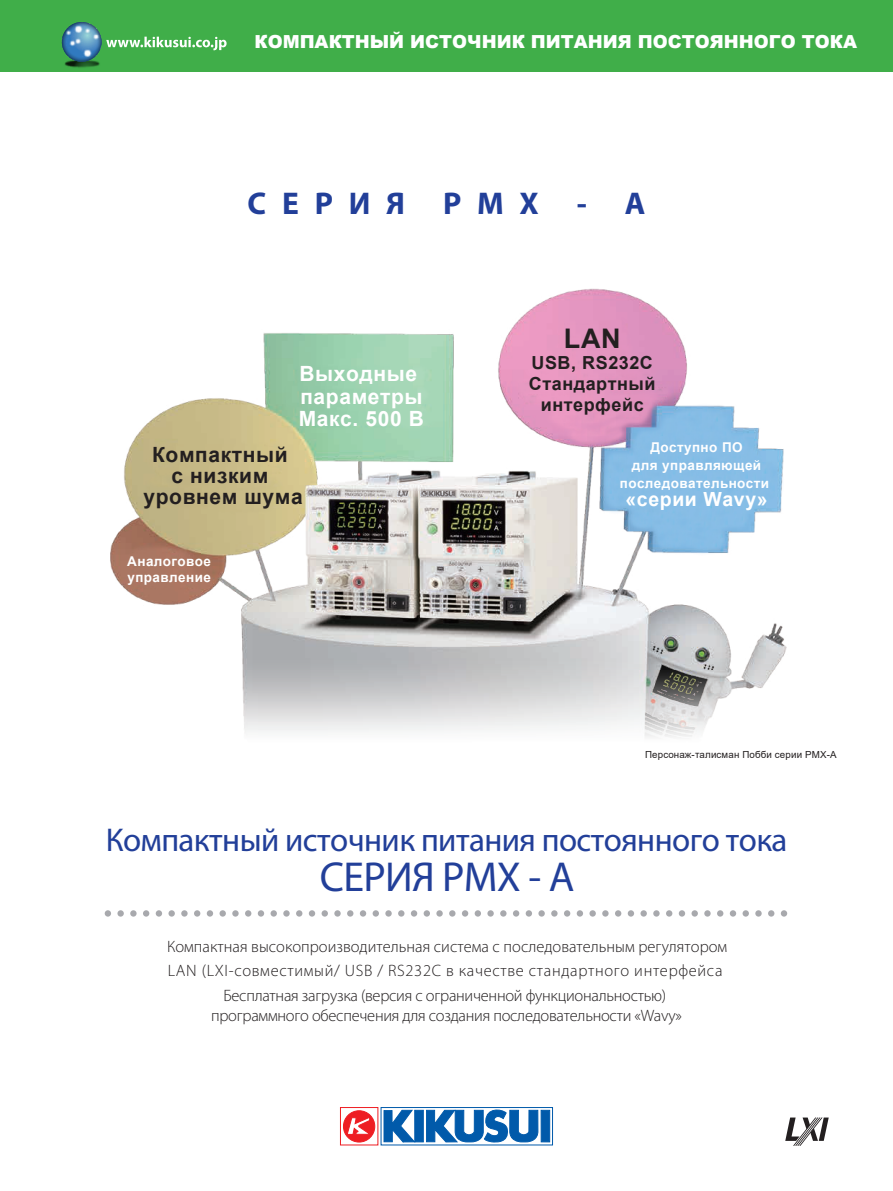
<style>
.page{position:relative;width:893px;height:1191px;background:#fff}
.page>*{position:absolute;margin:0;border:0;box-sizing:border-box;transform-origin:0 0}
.t1{font:42px "Myriad Pro";letter-spacing:-.015em;color:#223f99}
.t2{font:33px "Myriad Pro";letter-spacing:-.015em;color:#223f99}
.t3{font:700 31.5px "Myriad Pro";letter-spacing:.5em;color:#223f99}
.t4{font:700 27px "Arial";color:#231f20}
.t5{font:700 21px/21px "Arial";letter-spacing:.03em;color:#231f20;text-align:center}
.t6{font:700 21px/22.5px "Arial";letter-spacing:.03em;color:#fff}
.t7{font:700 19.5px "Arial";letter-spacing:.03em;color:#fff}
.t8{font:900 18px "Arial";color:#fff}
.t9{font:700 18px/21px "Arial";letter-spacing:.03em;color:#231f20;text-align:center}
.t10{font:300 16.5px/24.6px "Myriad Pro";color:#231f20;text-align:center}
.t11{font:700 13.5px/18px "Arial";letter-spacing:.03em;color:#fff;text-align:center}
.t12{font:9.75px "Arial";letter-spacing:.015em;color:#231f20}
</style>
<div class="page">
<div style="left:0;top:0;width:893px;height:72px;background:#40ae49"></div>
<img style="left:61px;top:40px;width:39px;height:28px">
<svg style="left:62px;top:22px;width:165px;height:38px"></svg>
<div style="left:340px;top:1107px;width:38px;height:38px;background:#fff;border:1px solid #ee1d23"></div>
<svg style="left:381px;top:1107px;width:172px;height:38px"></svg>
<div style="left:343px;top:1110px;width:32px;height:32px;background:#ee1d23;border-radius:50%"></div>
<div style="left:343px;top:1110px;width:32px;height:32px;border:1px solid #ee1d23;border-radius:50%"></div>
<svg style="left:347px;top:1117px;width:23px;height:17px"></svg>
<div style="left:415px;top:1110px;width:8px;height:31px;background:#015aaa"></div>
<svg style="left:426px;top:1107px;width:112px;height:39px"></svg>
<div style="left:541px;top:1110px;width:9px;height:31px;background:#015aaa"></div>
<div style="left:541px;top:1110px;width:9px;height:32px;border:1px solid #015aaa"></div>
<svg style="left:384px;top:1110px;width:31px;height:32px"></svg>
<svg style="left:105px;top:910px;width:6px;height:6px"></svg>
<div style="left:117px;top:910px;width:7px;height:6px;background:#a8a9ad;border-radius:50%"></div>
<div style="left:130px;top:910px;width:7px;height:6px;background:#a8a9ad;border-radius:50%"></div>
<svg style="left:143px;top:910px;width:6px;height:6px"></svg>
<svg style="left:156px;top:910px;width:6px;height:6px"></svg>
<div style="left:168px;top:910px;width:7px;height:6px;background:#a8a9ad;border-radius:50%"></div>
<div style="left:181px;top:910px;width:7px;height:6px;background:#a8a9ad;border-radius:50%"></div>
<svg style="left:194px;top:910px;width:6px;height:6px"></svg>
<svg style="left:207px;top:910px;width:6px;height:6px"></svg>
<svg style="left:220px;top:910px;width:6px;height:6px"></svg>
<div style="left:232px;top:910px;width:7px;height:6px;background:#a8a9ad;border-radius:50%"></div>
<svg style="left:245px;top:910px;width:6px;height:6px"></svg>
<svg style="left:258px;top:910px;width:6px;height:6px"></svg>
<svg style="left:271px;top:910px;width:6px;height:6px"></svg>
<div style="left:283px;top:910px;width:7px;height:6px;background:#a8a9ad;border-radius:50%"></div>
<svg style="left:296px;top:910px;width:6px;height:6px"></svg>
<svg style="left:309px;top:910px;width:6px;height:6px"></svg>
<svg style="left:322px;top:910px;width:6px;height:6px"></svg>
<div style="left:334px;top:910px;width:7px;height:6px;background:#a8a9ad;border-radius:50%"></div>
<svg style="left:347px;top:910px;width:6px;height:6px"></svg>
<svg style="left:360px;top:910px;width:6px;height:6px"></svg>
<svg style="left:373px;top:910px;width:6px;height:6px"></svg>
<div style="left:385px;top:910px;width:7px;height:6px;background:#a8a9ad;border-radius:50%"></div>
<svg style="left:398px;top:910px;width:6px;height:6px"></svg>
<svg style="left:411px;top:910px;width:6px;height:6px"></svg>
<svg style="left:424px;top:910px;width:6px;height:6px"></svg>
<div style="left:436px;top:910px;width:7px;height:6px;background:#a8a9ad;border-radius:50%"></div>
<svg style="left:449px;top:910px;width:6px;height:6px"></svg>
<svg style="left:462px;top:910px;width:6px;height:6px"></svg>
<svg style="left:475px;top:910px;width:6px;height:6px"></svg>
<div style="left:487px;top:910px;width:7px;height:6px;background:#a8a9ad;border-radius:50%"></div>
<div style="left:500px;top:910px;width:7px;height:6px;background:#a8a9ad;border-radius:50%"></div>
<svg style="left:513px;top:910px;width:6px;height:6px"></svg>
<svg style="left:526px;top:910px;width:6px;height:6px"></svg>
<div style="left:538px;top:910px;width:7px;height:6px;background:#a8a9ad;border-radius:50%"></div>
<div style="left:551px;top:910px;width:7px;height:6px;background:#a8a9ad;border-radius:50%"></div>
<svg style="left:564px;top:910px;width:6px;height:6px"></svg>
<svg style="left:577px;top:910px;width:6px;height:6px"></svg>
<div style="left:589px;top:910px;width:7px;height:6px;background:#a8a9ad;border-radius:50%"></div>
<div style="left:602px;top:910px;width:7px;height:6px;background:#a8a9ad;border-radius:50%"></div>
<svg style="left:615px;top:910px;width:6px;height:6px"></svg>
<svg style="left:628px;top:910px;width:6px;height:6px"></svg>
<div style="left:640px;top:910px;width:7px;height:6px;background:#a8a9ad;border-radius:50%"></div>
<div style="left:653px;top:910px;width:7px;height:6px;background:#a8a9ad;border-radius:50%"></div>
<svg style="left:666px;top:910px;width:6px;height:6px"></svg>
<svg style="left:679px;top:910px;width:6px;height:6px"></svg>
<div style="left:691px;top:910px;width:7px;height:6px;background:#a8a9ad;border-radius:50%"></div>
<div style="left:704px;top:910px;width:7px;height:6px;background:#a8a9ad;border-radius:50%"></div>
<svg style="left:717px;top:910px;width:6px;height:6px"></svg>
<svg style="left:730px;top:910px;width:6px;height:6px"></svg>
<div style="left:742px;top:910px;width:7px;height:6px;background:#a8a9ad;border-radius:50%"></div>
<div style="left:755px;top:910px;width:7px;height:6px;background:#a8a9ad;border-radius:50%"></div>
<svg style="left:768px;top:910px;width:6px;height:6px"></svg>
<svg style="left:781px;top:910px;width:6px;height:6px"></svg>
<svg style="left:785px;top:1117px;width:44px;height:28px"></svg>
<img style="left:110px;top:288px;width:677px;height:449px">
<p class="t8" style="left:255px;top:29px;width:604px">КОМПАКТНЫЙ ИСТОЧНИК ПИТАНИЯ ПОСТОЯННОГО ТОКА</p>
<h3 class="t3" style="left:248px;top:186px;width:399px">СЕРИЯ PMX - A</h3>
<p class="t6" style="left:299px;top:363px;width:127px">Выходные параметры<br>Макс. 500 В</p>
<p class="t5" style="left:143px;top:444px;width:161px">Компактный<br>с низким уровнем шума</p>
<p class="t11" style="left:127px;top:552px;width:85px">Аналоговое</p>
<p class="t11" style="left:128px;top:568px;width:85px">управление</p>
<h3 class="t4" style="left:564px;top:319px;width:59px">LAN</h3>
<p class="t9" style="left:529px;top:352px;width:128px">USB, RS232C<br>Стандартный интерфейс</p>
<p class="t11" style="left:620px;top:438px;width:151px">Доступно ПО<br>для управляющей последовательности</p>
<p class="t7" style="left:626px;top:485px;width:144px">«серии Wavy»</p>
<p class="t12" style="left:645px;top:747px;width:193px">Персонаж-талисман Побби серии PMX-A</p>
<h2 class="t2" style="left:106px;top:819px;width:683px">Компактный источник питания постоянного тока</h2>
<h1 class="t1" style="left:320px;top:851px;width:256px">СЕРИЯ PMX - A</h1>
<p class="t10" style="left:167px;top:934px;width:562px">Компактная высокопроизводительная система с последовательным регулятором<br>LAN (LXI-совместимый/ USB / RS232C в качестве стандартного интерфейса<br>Бесплатная загрузка (версия с ограниченной функциональностью)</p>
<p class="t10" style="left:211px;top:1003px;width:472px">программного обеспечения для создания последовательности «Wavy»</p>
</div>
